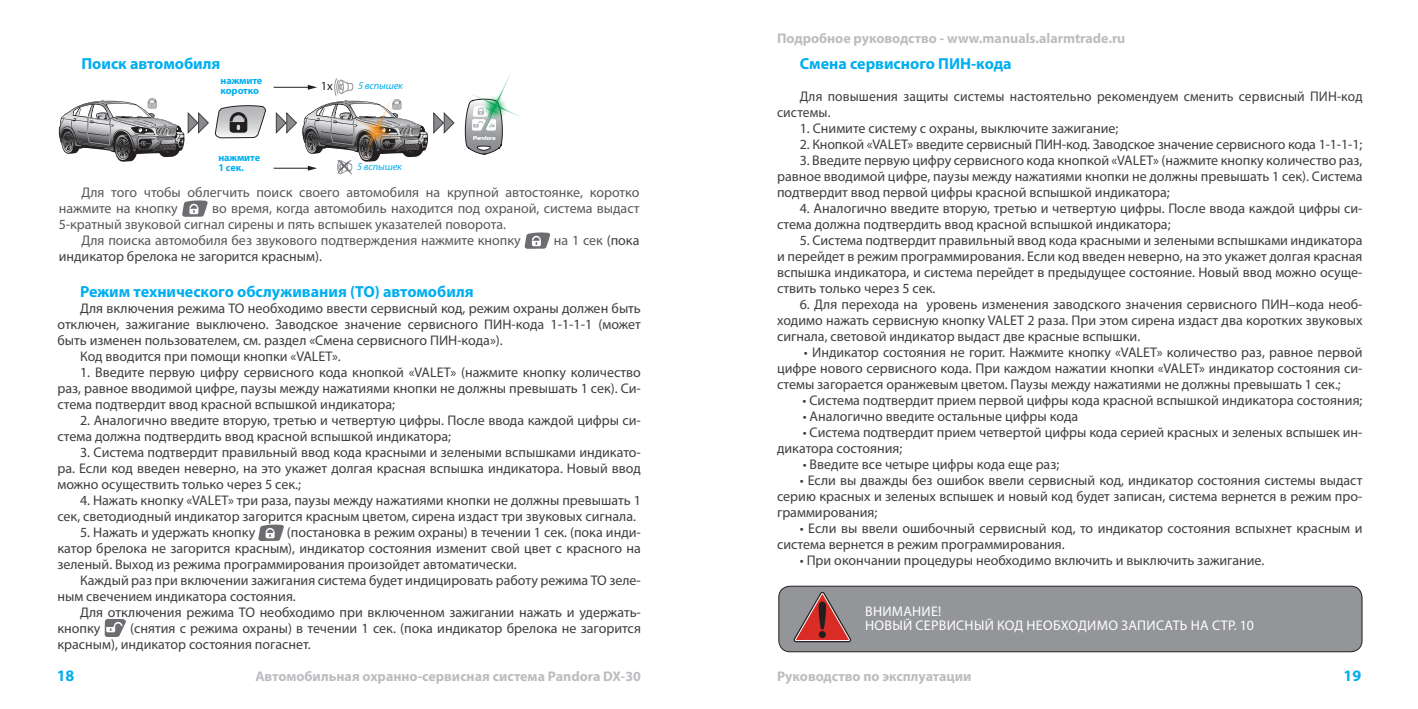
<style>
.page{position:relative;width:1418px;height:709px;background:#fff}
.page>*{position:absolute;margin:0;border:0;box-sizing:border-box;transform-origin:0 0}
.subtitle{font:700 16px "Myriad Pro";color:#00aeef}
.Заголовки{font:700 16px "Myriad Pro";color:#00aeef}
.Основной_текст{font:14px/16px "Myriad Pro";color:#3e3e3f;text-align:justify}
.base_manual{font:14px/16px "Myriad Pro";color:#3e3e3f}
.Основной_текст-2{font:14px/16px "Myriad Pro";color:#57585a}
.t1{font:700 14px "Myriad Pro";color:#bcbdc0}
.ВНИМАНИЯ{font:14px "Myriad Pro";letter-spacing:.02em;color:#fff}
.t2{font:12.4px "Myriad Pro";color:#231f20}
.t3{font:700 10.2px/9.4px "Myriad Pro";letter-spacing:-.01em;color:#00aeef}
.t4{font:italic 10.2px "Myriad Pro";letter-spacing:-.01em;color:#00aeef}
.s1{color:#3e3e3f}
</style>
<div class="page">
<svg style="left:258px;top:524px;width:26px;height:17px"></svg>
<svg style="left:105px;top:619px;width:21px;height:18px"></svg>
<hr style="left:274px;top:87px;width:34px;height:1px;background:#231f20">
<hr style="left:274px;top:168px;width:34px;height:1px;background:#231f20">
<svg style="left:275px;top:78px;width:179px;height:97px"></svg>
<svg style="left:59px;top:98px;width:207px;height:64px"></svg>
<svg style="left:468px;top:148px;width:32px;height:7px"></svg>
<img style="left:454px;top:73px;width:67px;height:75px">
<svg style="left:182px;top:200px;width:26px;height:17px"></svg>
<svg style="left:524px;top:232px;width:26px;height:17px"></svg>
<div style="left:778px;top:586px;width:583px;height:65px;background:#939598;border-radius:11px"></div>
<div style="left:778px;top:585px;width:584px;height:67px;border:1px solid #231f20;border-radius:11px"></div>
<svg style="left:793px;top:591px;width:58px;height:51px"></svg>
<p class="Заголовки" style="left:81px;top:53px;width:140px">Поиск автомобиля</p>
<p class="t3" style="left:220px;top:76px;width:43px">нажмите коротко</p>
<p class="t2" style="left:321px;top:78px;width:14px">1x</p>
<p class="t4" style="left:358px;top:79px;width:46px">5 вспышек</p>
<p class="t3" style="left:218px;top:153px;width:43px">нажмите<br>1 сек.</p>
<p class="Основной_текст-2" style="left:59px;top:184px;width:582px;text-indent:23px">Для того чтобы облегчить поиск своего автомобиля на крупной автостоянке, коротко нажмите на кнопку</p>
<p class="t4" style="left:357px;top:160px;width:46px">5 вспышек</p>
<p class="Основной_текст-2" style="left:59px;top:200px;width:582px;text-indent:153px">во время, когда автомобиль находится под охраной, система выдаст<br>5-кратный звуковой сигнал сирены и пять вспышек указателей поворота.</p>
<p class="Основной_текст-2" style="left:81px;top:232px;width:441px">Для поиска автомобиля без звукового подтверждения нажмите кнопку</p>
<p class="Основной_текст-2" style="left:554px;top:232px;width:87px">на 1 сек <span class="s1">(пока</span></p>
<p class="Основной_текст" style="left:59px;top:248px;width:265px">индикатор брелока не загорится красным).</p>
<p class="subtitle" style="left:80px;top:281px;width:395px">Режим технического обслуживания (ТО) автомобиля</p>
<p class="base_manual" style="left:57px;top:300px;width:585px;text-align:justify;text-indent:23px">Для включения режима ТО необходимо ввести сервисный код, режим охраны должен быть отключен, зажигание выключено. Заводское значение сервисного ПИН-кода 1-1-1-1 (может быть изменен пользователем, см. раздел «Смена сервисного ПИН-кода»).</p>
<p class="base_manual" style="left:80px;top:348px;width:262px">Код вводится при помощи кнопки «VALET».</p>
<p class="base_manual" style="left:57px;top:364px;width:585px;text-align:justify;text-indent:23px">1. Введите первую цифру сервисного кода кнопкой «VALET» (нажмите кнопку количество раз, равное вводимой цифре, паузы между нажатиями кнопки не должны превышать 1 сек). Си&shy;стема подтвердит ввод красной вспышкой индикатора;</p>
<p class="base_manual" style="left:57px;top:412px;width:585px;text-indent:23px">2. Аналогично введите вторую, третью и четвертую цифры. После ввода каждой цифры си&shy;стема должна подтвердить ввод красной вспышкой индикатора;</p>
<p class="base_manual" style="left:57px;top:444px;width:585px;text-align:justify;text-indent:23px">3. Система подтвердит правильный ввод кода красными и зелеными вспышками индикато&shy;ра. Если код введен неверно, на это укажет долгая красная вспышка индикатора. Новый ввод можно осуществить только через 5 сек.;</p>
<p class="base_manual" style="left:57px;top:492px;width:585px;text-indent:23px">4. Нажать кнопку «VALET» три раза, паузы между нажатиями кнопки не должны превышать 1 сек, светодиодный индикатор загорится красным цветом, сирена издаст три звуковых сигнала.</p>
<p class="base_manual" style="left:80px;top:524px;width:177px">5. Нажать и удержать кнопку</p>
<p class="base_manual" style="left:57px;top:524px;width:585px;text-align:justify;text-indent:229px">(постановка в режим охраны) в течении 1 сек. (пока инди&shy;катор брелока не загорится красным), индикатор состояния изменит свой цвет с красного на зеленый. Выход из режима программирования произойдет автоматически.</p>
<p class="base_manual" style="left:57px;top:572px;width:585px;text-indent:23px">Каждый раз при включении зажигания система будет индицировать работу режима ТО зеле&shy;ным свечением индикатора состояния.</p>
<p class="base_manual" style="left:57px;top:604px;width:585px;text-indent:23px">Для отключения режима ТО необходимо при включенном зажигании нажать и удержать&shy;кнопку</p>
<p class="base_manual" style="left:57px;top:620px;width:585px;text-indent:73px">(снятия с режима охраны) в течении 1 сек. (пока индикатор брелока не загорится красным), индикатор состояния погаснет.</p>
<p class="t1" style="left:777px;top:30px;width:350px">Подробное руководство - www.manuals.alarmtrade.ru</p>
<p class="Заголовки" style="left:799px;top:53px;width:213px">Смена сервисного ПИН-кода</p>
<p class="Основной_текст" style="left:777px;top:88px;width:587px;text-indent:23px">Для повышения защиты системы настоятельно рекомендуем сменить сервисный ПИН-код системы.</p>
<p class="Основной_текст" style="left:799px;top:120px;width:320px">1. Снимите систему с охраны, выключите зажигание;</p>
<p class="Основной_текст" style="left:799px;top:136px;width:564px">2. Кнопкой «VALET» введите сервисный ПИН-код. Заводское значение сервисного кода 1-1-1-1;</p>
<p class="Основной_текст" style="left:777px;top:152px;width:587px;text-indent:23px">3. Введите первую цифру сервисного кода кнопкой «VALET» (нажмите кнопку количество раз, равное вводимой цифре, паузы между нажатиями кнопки не должны превышать 1 сек). Система подтвердит ввод первой цифры красной вспышкой индикатора;</p>
<p class="Основной_текст" style="left:777px;top:200px;width:587px;text-indent:23px">4. Аналогично введите вторую, третью и четвертую цифры. После ввода каждой цифры си&shy;стема должна подтвердить ввод красной вспышкой индикатора;</p>
<p class="Основной_текст" style="left:777px;top:232px;width:587px;text-indent:23px">5. Система подтвердит правильный ввод кода красными и зелеными вспышками индикатора и перейдет в режим программирования. Если код введен неверно, на это укажет долгая красная вспышка индикатора, и система перейдет в предыдущее состояние. Новый ввод можно осуще&shy;ствить только через 5 сек.</p>
<p class="Основной_текст" style="left:777px;top:296px;width:587px;text-indent:23px">6. Для перехода на уровень изменения заводского значения сервисного ПИН–кода необ&shy;ходимо нажать сервисную кнопку VALET 2 раза. При этом сирена издаст два коротких звуковых сигнала, световой индикатор выдаст две красные вспышки.</p>
<p class="Основной_текст" style="left:777px;top:344px;width:587px;text-indent:27px">• Индикатор состояния не горит. Нажмите кнопку «VALET» количество раз, равное первой цифре нового сервисного кода. При каждом нажатии кнопки «VALET» индикатор состояния си&shy;стемы загорается оранжевым цветом. Паузы между нажатиями не должны превышать 1 сек.;</p>
<p class="Основной_текст" style="left:802px;top:392px;width:561px">• Система подтвердит прием первой цифры кода красной вспышкой индикатора состояния;</p>
<p class="Основной_текст" style="left:802px;top:408px;width:277px">• Аналогично введите остальные цифры кода</p>
<p class="Основной_текст" style="left:777px;top:424px;width:587px;text-indent:26px">• Система подтвердит прием четвертой цифры кода серией красных и зеленых вспышек ин&shy;дикатора состояния;</p>
<p class="Основной_текст" style="left:802px;top:456px;width:258px">• Введите все четыре цифры кода еще раз;</p>
<p class="Основной_текст" style="left:777px;top:472px;width:587px;text-indent:23px">• Если вы дважды без ошибок ввели сервисный код, индикатор состояния системы выдаст серию красных и зеленых вспышек и новый код будет записан, система вернется в режим про&shy;граммирования;</p>
<p class="Основной_текст" style="left:777px;top:520px;width:587px;text-indent:23px">• Если вы ввели ошибочный сервисный код, то индикатор состояния вспыхнет красным и система вернется в режим программирования.</p>
<p class="Основной_текст" style="left:799px;top:552px;width:466px">• При окончании процедуры необходимо включить и выключить зажигание.</p>
<p class="ВНИМАНИЯ" style="left:865px;top:602px;width:78px">ВНИМАНИЕ!</p>
<p class="ВНИМАНИЯ" style="left:865px;top:616px;width:390px">НОВЫЙ СЕРВИСНЫЙ КОД НЕОБХОДИМО ЗАПИСАТЬ НА СТР. 10</p>
<p class="subtitle" style="left:57px;top:665px;width:19px">18</p>
<p class="subtitle" style="left:1343px;top:665px;width:19px">19</p>
<p class="t1" style="left:255px;top:667px;width:387px">Автомобильная охранно-сервисная система Pandora DX-30</p>
<p class="t1" style="left:777px;top:667px;width:196px">Руководство по эксплуатации</p>
</div>
